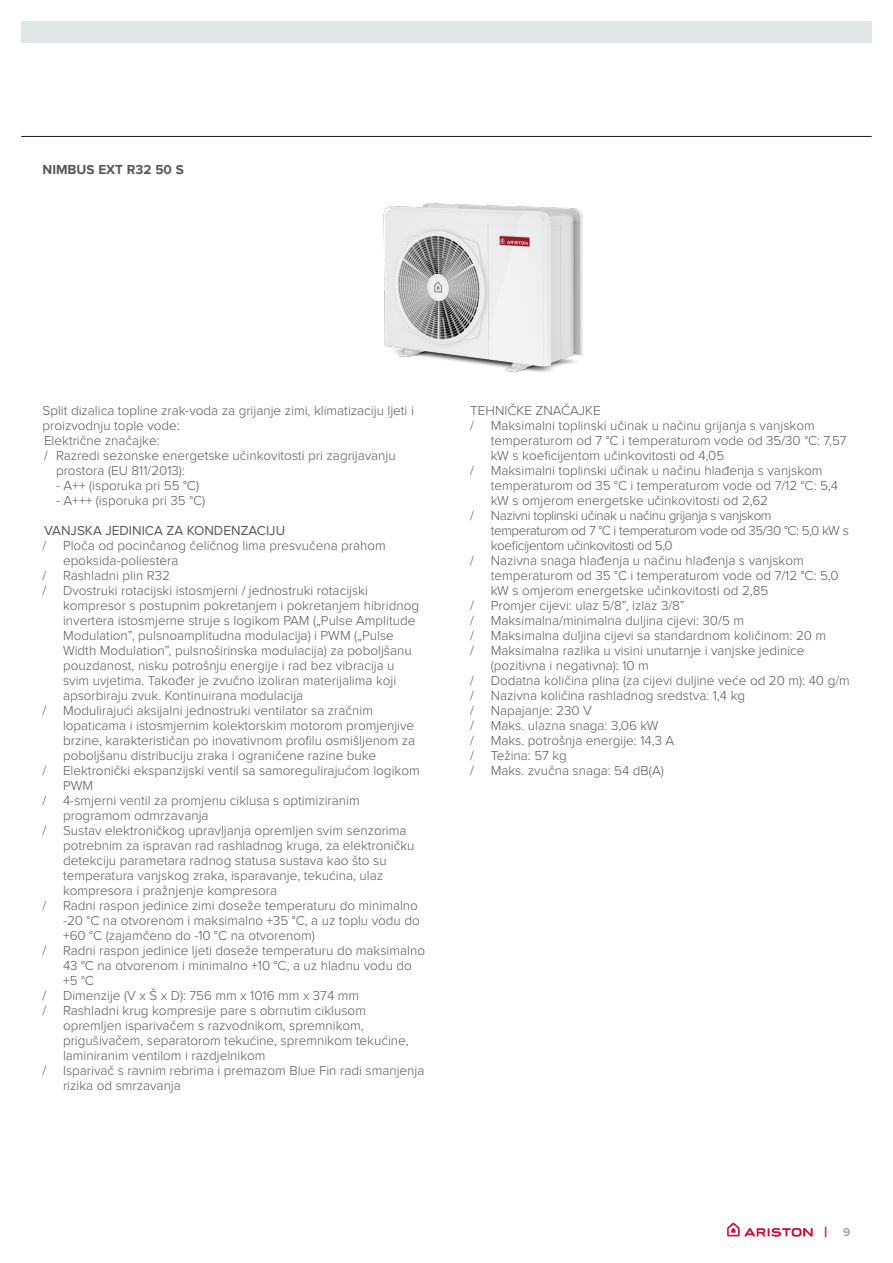
<style>
.page{position:relative;width:893px;height:1263px;background:#fff}
.page>*{position:absolute;margin:0;border:0;box-sizing:border-box;transform-origin:0 0}
.t1{font:700 15px "Proxima Nova";color:#db052b}
.t2{font:300 13.5px/15px "Proxima Nova";color:#57585a}
.t3{font:300 13.5px/15px "Proxima Nova";letter-spacing:-.03em;color:#57585a}
.t4{font:13.5px "Proxima Nova";color:#57585a}
.t5{font:700 13.5px "Proxima Nova";color:#57585a}
.s1{font-size:12px;color:#a8a6a6}
</style>
<div class="page">
<hr style="left:21px;top:136px;width:851px;height:1px;background:#231f20">
<div style="left:21px;top:21px;width:851px;height:21px;background:#e0e7e9"></div>
<svg style="left:727px;top:1222px;width:86px;height:15px"></svg>
<img style="left:383px;top:203px;width:200px;height:170px">
<p class="t5" style="left:43px;top:162px;width:143px">NIMBUS EXT R32 50 S</p>
<p class="t2" style="left:43px;top:403px;width:373px">Split dizalica topline zrak-voda za grijanje zimi, klimatizaciju ljeti i proizvodnju tople vode:</p>
<p class="t2" style="left:44px;top:433px;width:117px">Električne značajke:</p>
<p class="t2" style="left:56px;top:448px;width:341px;text-indent:-12px">/ Razredi sezonske energetske učinkovitosti pri zagrijavanju prostora (EU 811/2013):</p>
<p class="t2" style="left:56px;top:478px;width:145px">- A++ (isporuka pri 55 °C)</p>
<p class="t2" style="left:56px;top:493px;width:151px">- A+++ (isporuka pri 35 °C)</p>
<p class="t4" style="left:44px;top:522px;width:243px">VANJSKA JEDINICA ZA KONDENZACIJU</p>
<p class="t2" style="left:63px;top:538px;width:324px;text-indent:-20px">/ Ploča od pocinčanog čeličnog lima presvučena prahom epoksida-poliestera</p>
<p class="t2" style="left:43px;top:568px;width:129px">/ Rashladni plin R32</p>
<p class="t2" style="left:63px;top:583px;width:358px;text-indent:-20px">/ Dvostruki rotacijski istosmjerni / jednostruki rotacijski kompresor s postupnim pokretanjem i pokretanjem hibridnog invertera istosmjerne struje s logikom PAM („Pulse Amplitude Modulation”, pulsnoamplitudna modulacija) i PWM („Pulse Width Modulation”, pulsnoširinska modulacija) za poboljšanu pouzdanost, nisku potrošnju energije i rad bez vibracija u svim uvjetima. Također je zvučno izoliran materijalima koji apsorbiraju zvuk. Kontinuirana modulacija</p>
<p class="t2" style="left:63px;top:703px;width:354px;text-indent:-20px">/ Modulirajući aksijalni jednostruki ventilator sa zračnim lopaticama i istosmjernim kolektorskim motorom promjenjive brzine, karakterističan po inovativnom profilu osmišljenom za poboljšanu distribuciju zraka i ograničene razine buke</p>
<p class="t2" style="left:63px;top:763px;width:358px;text-indent:-20px">/ Elektronički ekspanzijski ventil sa samoregulirajućom logikom<br>PWM</p>
<p class="t2" style="left:63px;top:793px;width:298px;text-indent:-20px">/ 4-smjerni ventil za promjenu ciklusa s optimiziranim programom odmrzavanja</p>
<p class="t2" style="left:63px;top:823px;width:353px;text-indent:-20px">/ Sustav elektroničkog upravljanja opremljen svim senzorima potrebnim za ispravan rad rashladnog kruga, za elektroničku detekciju parametara radnog statusa sustava kao što su temperatura vanjskog zraka, isparavanje, tekućina, ulaz kompresora i pražnjenje kompresora</p>
<p class="t2" style="left:63px;top:898px;width:358px;text-indent:-20px">/ Radni raspon jedinice zimi doseže temperaturu do minimalno -20 °C na otvorenom i maksimalno +35 °C, a uz toplu vodu do +60 °C (zajamčeno do -10 °C na otvorenom)</p>
<p class="t2" style="left:63px;top:943px;width:364px;text-indent:-20px">/ Radni raspon jedinice ljeti doseže temperaturu do maksimalno<br>43 °C na otvorenom i minimalno +10 °C, a uz hladnu vodu do +5 °C</p>
<p class="t2" style="left:43px;top:988px;width:318px">/ Dimenzije (V x Š x D): 756 mm x 1016 mm x 374 mm</p>
<p class="t2" style="left:63px;top:1003px;width:347px;text-indent:-20px">/ Rashladni krug kompresije pare s obrnutim ciklusom opremljen isparivačem s razvodnikom, spremnikom, prigušivačem, separatorom tekućine, spremnikom tekućine, laminiranim ventilom i razdjelnikom</p>
<p class="t2" style="left:63px;top:1063px;width:363px;text-indent:-20px">/ Isparivač s ravnim rebrima i premazom Blue Fin radi smanjenja rizika od smrzavanja</p>
<p class="t2" style="left:470px;top:403px;width:132px">TEHNIČKE ZNAČAJKE</p>
<p class="t2" style="left:491px;top:418px;width:357px;text-indent:-20px">/ Maksimalni toplinski učinak u načinu grijanja s vanjskom temperaturom od 7 °C i temperaturom vode od 35/30 °C: 7,57 kW s koeficijentom učinkovitosti od 4,05</p>
<p class="t2" style="left:491px;top:463px;width:349px;text-indent:-20px">/ Maksimalni toplinski učinak u načinu hlađenja s vanjskom temperaturom od 35 °C i temperaturom vode od 7/12 °C: 5,4 kW s omjerom energetske učinkovitosti od 2,62</p>
<p class="t3" style="left:491px;top:508px;width:360px;text-indent:-20px">/ Nazivni toplinski učinak u načinu grijanja s vanjskom temperaturom od 7 °C i temperaturom vode od 35/30 °C: 5,0 kW s koeficijentom učinkovitosti od 5,0</p>
<p class="t2" style="left:491px;top:553px;width:349px;text-indent:-20px">/ Nazivna snaga hlađenja u načinu hlađenja s vanjskom temperaturom od 35 °C i temperaturom vode od 7/12 °C: 5,0 kW s omjerom energetske učinkovitosti od 2,85</p>
<p class="t2" style="left:470px;top:598px;width:216px">/ Promjer cijevi: ulaz 5/8”, izlaz 3/8”</p>
<p class="t2" style="left:470px;top:613px;width:275px">/ Maksimalna/minimalna duljina cijevi: 30/5 m</p>
<p class="t2" style="left:470px;top:628px;width:357px">/ Maksimalna duljina cijevi sa standardnom količinom: 20 m</p>
<p class="t2" style="left:491px;top:643px;width:315px;text-indent:-20px">/ Maksimalna razlika u visini unutarnje i vanjske jedinice (pozitivna i negativna): 10 m</p>
<p class="t2" style="left:470px;top:673px;width:381px">/ Dodatna količina plina (za cijevi duljine veće od 20 m): 40 g/m</p>
<p class="t2" style="left:470px;top:688px;width:276px">/ Nazivna količina rashladnog sredstva: 1,4 kg</p>
<p class="t2" style="left:470px;top:703px;width:123px">/ Napajanje: 230 V</p>
<p class="t2" style="left:470px;top:718px;width:190px">/ Maks. ulazna snaga: 3,06 kW</p>
<p class="t2" style="left:470px;top:733px;width:206px">/ Maks. potrošnja energije: 14,3 A</p>
<p class="t2" style="left:470px;top:748px;width:98px">/ Težina: 57 kg</p>
<p class="t2" style="left:470px;top:763px;width:195px">/ Maks. zvučna snaga: 54 dB(A)</p>
<p class="t1" style="left:824px;top:1224px;width:28px">| <span class="s1">9</span></p>
</div>
